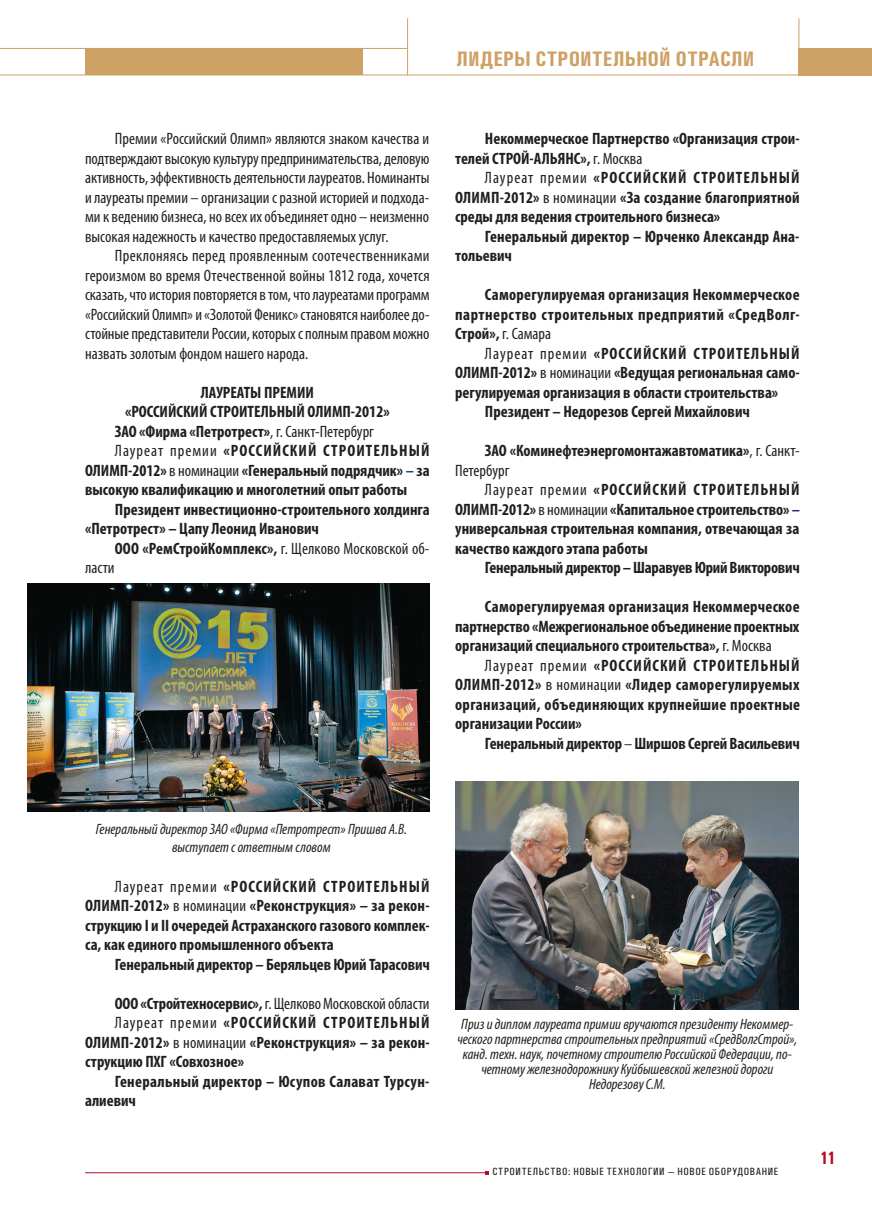
<style>
.page{position:relative;width:872px;height:1212px;background:#fff}
.page>*{position:absolute;margin:0;border:0;box-sizing:border-box;transform-origin:0 0}
.t1{font:700 21px "Univers Condensed";letter-spacing:.01em;color:#cea165}
.t2{font:700 18px "Univers Condensed";color:#b20c26}
.t3{font:700 condensed 16.5px/19.5px "Myriad Pro";color:#231f20;text-align:justify}
.t4{font:condensed 16.5px/19.5px "Myriad Pro";letter-spacing:-.005em;color:#231f20;text-align:justify}
.t5{font:700 condensed 16.5px "Myriad Pro";letter-spacing:.065em;color:#231f20}
.t6{font:700 condensed 16.5px "Myriad Pro";letter-spacing:.02em;color:#231f20}
.t7{font:italic condensed 15px/15px "Myriad Pro";color:#231f20;text-align:center}
.t8{font:500 10.5px "Univers Condensed";letter-spacing:.06em;color:#231f20}
.s1{font-weight:400}
.s2{color:#15497e}
.s3{color:#272873}
.s4{font-weight:700}
</style>
<div class="page">
<hr style="left:85px;top:1172px;width:402px;height:1px;background:#b20c26">
<hr style="left:798px;top:18px;width:1px;height:57px;background:#cea165">
<hr style="left:407px;top:18px;width:1px;height:57px;background:#cea165">
<div style="left:85px;top:49px;width:277px;height:26px;background:#cea165"></div>
<hr style="left:0;top:75px;width:872px;height:1px;background:#cea165">
<hr style="left:0;top:48px;width:407px;height:1px;background:#cea165">
<div style="left:799px;top:48px;width:73px;height:27px;background:#cea165"></div>
<img style="left:28px;top:584px;width:401px;height:228px">
<img style="left:456px;top:781px;width:343px;height:228px">
<p class="t4" style="left:85px;top:129px;width:346px;text-indent:30px">Премии «Российский Олимп» являются знаком качества и подтверждают высокую культуру предпринимательства, деловую активность, эффективность деятельности лауреатов. Номинанты и лауреаты премии – организации с разной историей и подхода&shy;ми к ведению бизнеса, но всех их объединяет одно – неизменно высокая надежность и качество предоставляемых услуг.</p>
<p class="t4" style="left:85px;top:246px;width:346px;text-indent:30px">Преклоняясь перед проявленным соотечественниками героизмом во время Отечественной войны 1812 года, хочется сказать, что история повторяется в том, что лауреатами программ «Российский Олимп» и «Золотой Феникс» становятся наиболее до&shy;стойные представители России, которых с полным правом можно назвать золотым фондом нашего народа.</p>
<p class="t3" style="left:201px;top:382px;width:115px">ЛАУРЕАТЫ ПРЕМИИ</p>
<p class="t3" style="left:125px;top:402px;width:266px">«РОССИЙСКИЙ СТРОИТЕЛЬНЫЙ ОЛИМП-2012»</p>
<p class="t3" style="left:115px;top:421px;width:261px">ЗАО «Фирма «Петротрест»<span class="s1">, г. Санкт-Петербург</span></p>
<p class="t5" style="left:115px;top:440px;width:316px"><span class="s1">Лауреат премии</span> «РОССИЙСКИЙ СТРОИТЕЛЬНЫЙ</p>
<p class="t3" style="left:85px;top:460px;width:346px">ОЛИМП-2012» <span class="s1">в номинации</span> «Генеральный подрядчик» <span class="s2">–</span> за</p>
<p class="t3" style="left:85px;top:480px;width:324px">высокую квалификацию и многолетний опыт работы</p>
<p class="t3" style="left:115px;top:499px;width:316px">Президент инвестиционно-строительного холдинга</p>
<p class="t3" style="left:85px;top:519px;width:235px">«Петротрест» – Цапу Леонид Иванович</p>
<p class="t3" style="left:115px;top:538px;width:316px">ООО «РемСтройКомплекс», <span class="s1">г. Щелково Московской об-</span></p>
<p class="t4" style="left:85px;top:558px;width:31px">ласти</p>
<p class="t1" style="left:456px;top:46px;width:299px">лидеры строительной отрасли</p>
<p class="t3" style="left:455px;top:129px;width:346px;text-indent:30px">Некоммерческое Партнерство «Организация строи&shy;телей СТРОЙ-АЛЬЯНС», <span class="s1">г. Москва</span></p>
<p class="t3" style="left:455px;top:168px;width:346px;text-indent:30px"><span class="s1">Лауреат премии</span> «РОССИЙСКИЙ СТРОИТЕЛЬНЫЙ ОЛИМП-2012» <span class="s1">в номинации</span> «За создание благоприятной среды для ведения строительного бизнеса»</p>
<p class="t3" style="left:455px;top:226px;width:346px;text-indent:30px">Генеральный директор – Юрченко Александр Ана&shy;тольевич</p>
<p class="t3" style="left:455px;top:285px;width:346px;text-indent:30px">Саморегулируемая организация Некоммерческое партнерство строительных предприятий «СредВолг-Строй», <span class="s1">г. Самара</span></p>
<p class="t5" style="left:485px;top:343px;width:316px"><span class="s1">Лауреат премии</span> «РОССИЙСКИЙ СТРОИТЕЛЬНЫЙ</p>
<p class="t3" style="left:455px;top:363px;width:346px">ОЛИМП-2012» <span class="s1">в номинации</span> «Ведущая региональная само-</p>
<p class="t3" style="left:455px;top:382px;width:324px">регулируемая организация в области строительства»</p>
<p class="t3" style="left:485px;top:402px;width:266px">Президент – Недорезов Сергей Михайлович</p>
<p class="t3" style="left:455px;top:441px;width:346px;text-indent:30px">ЗАО «Коминефтеэнергомонтажавтоматика»<span class="s1">, г. Санкт-<br>Петербург</span></p>
<p class="t3" style="left:455px;top:480px;width:346px;text-indent:30px"><span class="s1">Лауреат премии</span> «РОССИЙСКИЙ СТРОИТЕЛЬНЫЙ ОЛИМП-2012» <span class="s1">в номинации</span> «Капитальное строительство» <span class="s3">– </span>универсальная строительная компания, отвечающая за качество каждого этапа работы</p>
<p class="t3" style="left:485px;top:558px;width:316px">Генеральный директор – Шаравуев Юрий Викторович</p>
<p class="t3" style="left:455px;top:597px;width:346px;text-indent:30px">Саморегулируемая организация Некоммерческое партнерство «Межрегиональное объединение проектных организаций специального строительства», <span class="s1">г. Москва</span></p>
<p class="t3" style="left:455px;top:655px;width:346px;text-indent:30px"><span class="s1">Лауреат премии</span> «РОССИЙСКИЙ СТРОИТЕЛЬНЫЙ ОЛИМП-2012» <span class="s1">в номинации</span> «Лидер саморегулируемых организаций, объединяющих крупнейшие проектные организации России»</p>
<p class="t3" style="left:485px;top:733px;width:316px">Генеральный директор <span class="s1">–</span> Ширшов Сергей Васильевич</p>
<p class="t7" style="left:96px;top:820px;width:313px;line-height:18px">Генеральный директор ЗАО «Фирма «Петротрест» Пришва А.В. выступает с ответным словом</p>
<p class="t3" style="left:85px;top:876px;width:346px;text-indent:30px"><span class="s1">Лауреат премии</span> «РОССИЙСКИЙ СТРОИТЕЛЬНЫЙ ОЛИМП-2012» <span class="s1">в номинации</span> «Реконструкция» – за рекон&shy;струкцию I и II очередей Астраханского газового комплек&shy;са, как единого промышленного объекта</p>
<p class="t3" style="left:115px;top:954px;width:316px">Генеральный директор – Беряльцев Юрий Тарасович</p>
<p class="t4" style="left:115px;top:993px;width:316px"><span class="s4">ООО «Стройтехносервис»,</span> г. Щелково Московской области</p>
<p class="t5" style="left:115px;top:1012px;width:316px"><span class="s1">Лауреат премии</span> «РОССИЙСКИЙ СТРОИТЕЛЬНЫЙ</p>
<p class="t3" style="left:85px;top:1032px;width:346px">ОЛИМП-2012» <span class="s1">в номинации</span> «Реконструкция» – за рекон-</p>
<p class="t3" style="left:85px;top:1051px;width:160px">струкцию ПХГ «Совхозное»</p>
<p class="t6" style="left:115px;top:1071px;width:316px">Генеральный директор – Юсупов Салават Турсун-</p>
<p class="t3" style="left:85px;top:1090px;width:52px">алиевич</p>
<p class="t7" style="left:457px;top:1016px;width:341px">Приз и диплом лауреата примии вручаются президенту Некоммер&shy;ческого партнерства строительных предприятий «СредВолгСтрой», канд. техн. наук, почетному строителю Российской Федерации, по&shy;четному железнодорожнику Куйбышевской железной дороги Недорезову С.М.</p>
<p class="t8" style="left:492px;top:1165px;width:287px">СТРОИТЕЛЬСТВО: НОВЫЕ ТЕХНОЛОГИИ — НОВОЕ ОБОРУДОВАНИЕ</p>
<p class="t2" style="left:819px;top:1146px;width:18px">11</p>
</div>
